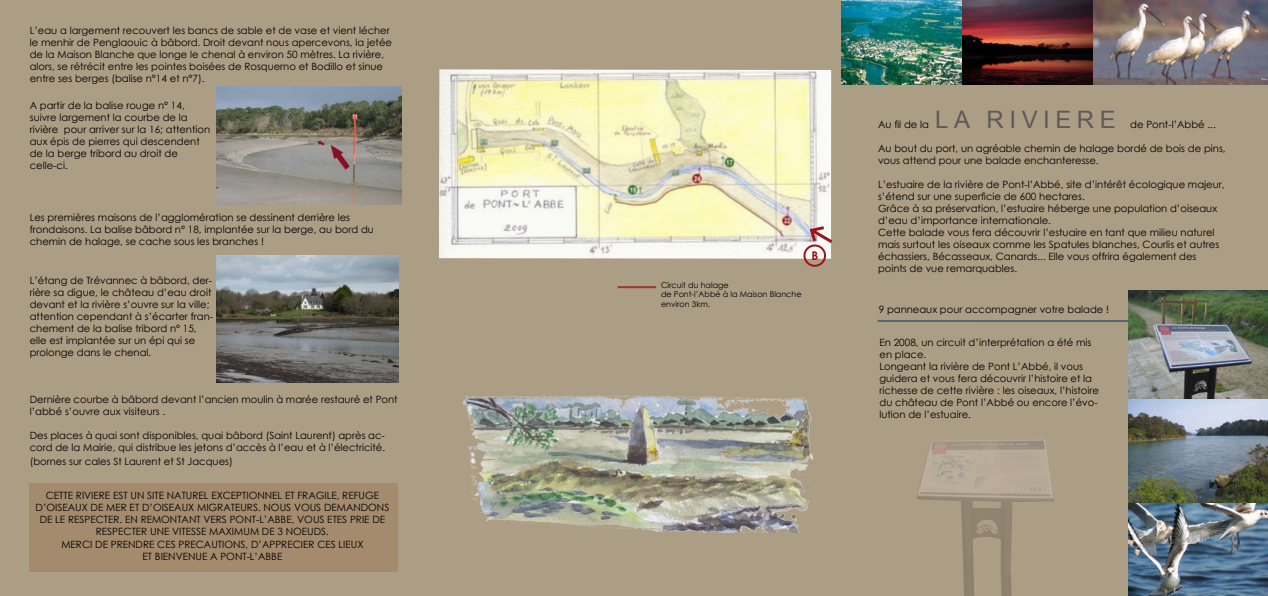
<style>
.page{position:relative;width:1268px;height:596px;background:#fff}
.page>*{position:absolute;margin:0;border:0;box-sizing:border-box;transform-origin:0 0}
.t1{font:24px "Arial";letter-spacing:.23em;color:#60595a}
.t2{font:700 12px "Century Gothic";color:#9c151c}
.t3{font:10px/12px "Century Gothic";color:#000}
.t4{font:8px/9.6px "Century Gothic";color:#000}
</style>
<div class="page">
<div style="left:0;top:0;width:1267px;height:595px;background:#ac9d85"></div>
<img style="left:217px;top:86px;width:184px;height:118px">
<img style="left:217px;top:255px;width:182px;height:127px">
<img style="left:961px;top:0;width:306px;height:84px">
<img style="left:1128px;top:291px;width:139px;height:108px">
<img style="left:1128px;top:501px;width:139px;height:94px">
<img style="left:1128px;top:399px;width:139px;height:102px">
<hr style="left:877px;top:320px;width:251px;height:2px;background:#5a6572">
<img style="left:439px;top:69px;width:392px;height:189px">
<img style="left:917px;top:439px;width:137px;height:156px">
<div style="left:803px;top:244px;width:22px;height:22px;border:2px solid #9c151c;border-radius:50%"></div>
<svg style="left:806px;top:224px;width:27px;height:22px"></svg>
<div style="left:29px;top:483px;width:368px;height:89px;background:#a48b6d"></div>
<hr style="left:617px;top:286px;width:39px;height:2px;background:#9b392d">
<img style="left:463px;top:395px;width:351px;height:137px">
<img style="left:841px;top:0;width:120px;height:84px">
<p class="t3" style="left:30px;top:24px;width:364px">L’eau a largement recouvert les bancs de sable et de vase et vient lécher le menhir de Penglaouic à bâbord. Droit devant nous apercevons, la jetée de la Maison Blanche que longe le chenal à environ 50 mètres. La rivière, alors, se rétrécit entre les pointes boisées de Rosquerno et Bodillo et sinue entre ses berges (balise n°14 et n°7).</p>
<p class="t3" style="left:30px;top:99px;width:182px">A partir de la balise rouge n° 14, suivre largement la courbe de la rivière pour arriver sur la 16; attention aux épis de pierres qui descendent de la berge tribord au droit de celle-ci.</p>
<p class="t3" style="left:30px;top:211px;width:345px">Les premières maisons de l’agglomération se dessinent derrière les frondaisons. La balise bâbord n° 18, implantée sur la berge, au bord du chemin de halage, se cache sous les branches !</p>
<p class="t3" style="left:30px;top:273px;width:185px">L’étang de Trévannec à bâbord, der&shy;rière sa digue, le château d’eau droit devant et la rivière s’ouvre sur la ville; attention cependant à s’écarter fran&shy;chement de la balise tribord n° 15, elle est implantée sur un épi qui se prolonge dans le chenal.</p>
<p class="t3" style="left:30px;top:393px;width:369px">Dernière courbe à bâbord devant l’ancien moulin à marée restauré et Pont l’abbé s’ouvre aux visiteurs .</p>
<p class="t3" style="left:30px;top:429px;width:357px">Des places à quai sont disponibles, quai bâbord (Saint Laurent) après ac&shy;cord de la Mairie, qui distribue les jetons d’accès à l’eau et à l’électricité.</p>
<p class="t3" style="left:30px;top:455px;width:204px">(bornes sur cales St Laurent et St Jacques)</p>
<p class="t3" style="left:36px;top:489px;width:355px;text-align:center">CETTE RIVIERE EST UN SITE NATUREL EXCEPTIONNEL ET FRAGILE, REFUGE D’OISEAUX DE MER ET D’OISEAUX MIGRATEURS. NOUS VOUS DEMANDONS DE LE RESPECTER. EN REMONTANT VERS PONT-L’ABBE, VOUS ETES PRIE DE RESPECTER UNE VITESSE MAXIMUM DE 3 NOEUDS.<br>MERCI DE PRENDRE CES PRECAUTIONS, D’APPRECIER CES LIEUX<br>ET BIENVENUE A PONT-L’ABBE</p>
<p class="t4" style="left:661px;top:279px;width:142px">Circuit du halage<br>de Pont-l’Abbé à la Maison Blanche environ 3km.</p>
<p class="t2" style="left:811px;top:246px;width:8px">B</p>
<p class="t3" style="left:877px;top:118px;width:52px">Au fil de la</p>
<h1 class="t1" style="left:935px;top:104px;width:182px">LA RIVIERE</h1>
<p class="t3" style="left:1129px;top:118px;width:87px">de Pont-l’Abbé ...</p>
<p class="t3" style="left:877px;top:142px;width:349px">Au bout du port, un agréable chemin de halage bordé de bois de pins, vous attend pour une balade enchanteresse.</p>
<p class="t3" style="left:877px;top:178px;width:348px">L’estuaire de la rivière de Pont-l’Abbé, site d’intérêt écologique majeur, s’étend sur une superficie de 600 hectares.<br>Grâce à sa préservation, l’estuaire héberge une population d’oiseaux d’eau d’importance internationale.<br>Cette balade vous fera découvrir l’estuaire en tant que milieu naturel mais surtout les oiseaux comme les Spatules blanches, Courlis et autres échassiers, Bécasseaux, Canards... Elle vous offrira également des points de vue remarquables.</p>
<p class="t3" style="left:878px;top:303px;width:232px">9 panneaux pour accompagner votre balade !</p>
<p class="t3" style="left:879px;top:336px;width:221px">En 2008, un circuit d’interprétation a été mis en place.<br>Longeant la rivière de Pont L’Abbé, il vous guidera et vous fera découvrir l’histoire et la richesse de cette rivière : les oiseaux, l’histoire du château de Pont l’Abbé ou encore l’évo&shy;lution de l’estuaire.</p>
</div>
